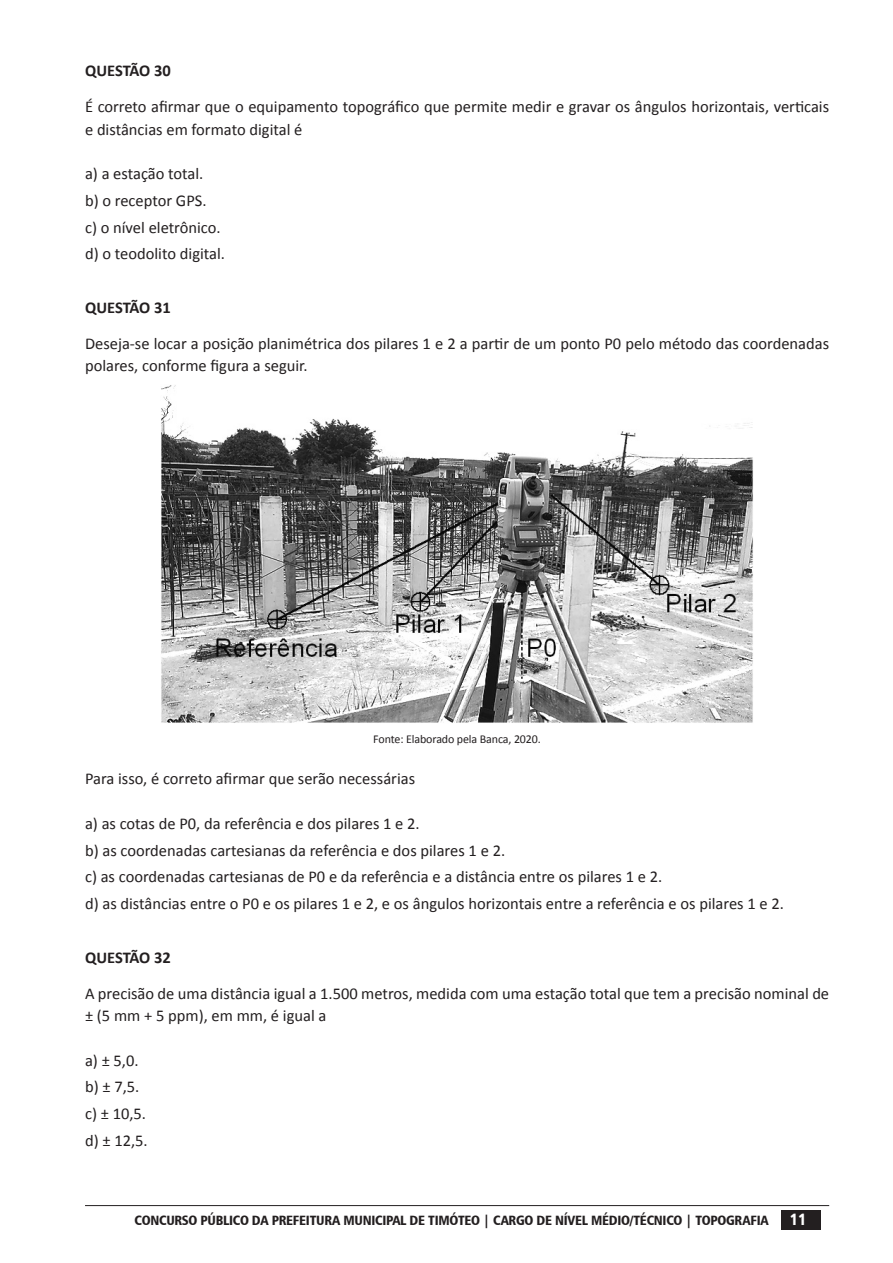
<style>
.page{position:relative;width:893px;height:1263px;background:#fff}
.page>*{position:absolute;margin:0;border:0;box-sizing:border-box;transform-origin:0 0}
.t1{font:16.5px/26.7px "Calibri";color:#231f20}
.t2{font:700 16.5px "Calibri";letter-spacing:-.01em;color:#231f20}
.t3{font:16.5px "Humanist 777 BT Black Condensed B";color:#fff}
.t4{font:13.5px "Humanist 777 BT Black Condensed B";letter-spacing:-.02em;color:#231f20}
.t5{font:12px "Calibri";letter-spacing:-.01em;color:#231f20}
</style>
<div class="page">
<hr style="left:85px;top:1205px;width:744px;height:1px;background:#231f20">
<div style="left:781px;top:1210px;width:39px;height:19px;background:#231f20"></div>
<img style="left:161px;top:385px;width:592px;height:338px">
<p class="t2" style="left:85px;top:60px;width:87px">QUESTÃO 30</p>
<p class="t1" style="left:85px;top:95px;width:746px;line-height:22.5px">É correto afirmar que o equipamento topográfico que permite medir e gravar os ângulos horizontais, verticais e distâncias em formato digital é</p>
<p class="t1" style="left:85px;top:160px;width:142px">a) a estação total.<br>b) o receptor GPS.<br>c) o nível eletrônico. d) o teodolito digital.</p>
<p class="t2" style="left:85px;top:297px;width:87px">QUESTÃO 31</p>
<p class="t1" style="left:85px;top:332px;width:746px;line-height:22.5px">Deseja-se locar a posição planimétrica dos pilares 1 e 2 a partir de um ponto P0 pelo método das coordenadas polares, conforme figura a seguir.</p>
<p class="t5" style="left:373px;top:731px;width:169px">Fonte: Elaborado pela Banca, 2020.</p>
<p class="t1" style="left:85px;top:765px;width:332px">Para isso, é correto afirmar que serão necessárias</p>
<p class="t1" style="left:85px;top:810px;width:700px">a) as cotas de P0, da referência e dos pilares 1 e 2.<br>b) as coordenadas cartesianas da referência e dos pilares 1 e 2.<br>c) as coordenadas cartesianas de P0 e da referência e a distância entre os pilares 1 e 2.<br>d) as distâncias entre o P0 e os pilares 1 e 2, e os ângulos horizontais entre a referência e os pilares 1 e 2.</p>
<p class="t2" style="left:85px;top:946px;width:87px">QUESTÃO 32</p>
<p class="t1" style="left:85px;top:982px;width:746px;line-height:22.5px">A precisão de uma distância igual a 1.500 metros, medida com uma estação total que tem a precisão nominal de ± (5 mm + 5 ppm), em mm, é igual a</p>
<p class="t1" style="left:85px;top:1047px;width:64px">a) ± 5,0. b) ± 7,5. c) ± 10,5. d) ± 12,5.</p>
<p class="t4" style="left:134px;top:1212px;width:636px">CONCURSO PÚBLICO DA PREFEITURA MUNICIPAL DE TIMÓTEO | CARGO DE NÍVEL MÉDIO/TÉCNICO | TOPOGRAFIA</p>
<p class="t3" style="left:790px;top:1209px;width:18px">11</p>
</div>
